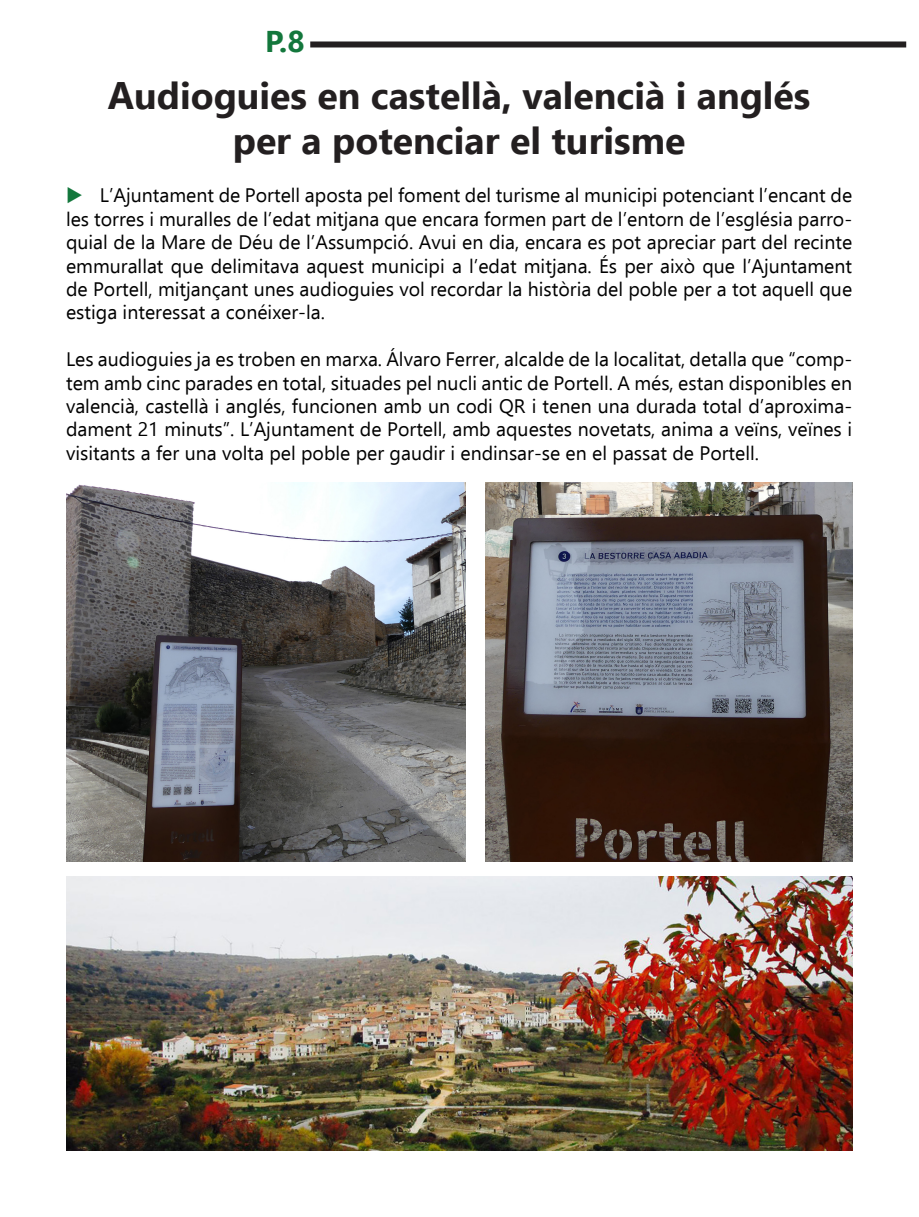
<style>
.page{position:relative;width:919px;height:1217px;background:#fff}
.page>*{position:absolute;margin:0;border:0;box-sizing:border-box;transform-origin:0 0}
.t1{font:700 37.5px "Ebrima";color:#231f20}
.t2{font:700 30px "Segoe UI";color:#13773c}
.t3{font:19.5px/23.4px "Ebrima";color:#000;text-align:justify}
.s1{color:#13773c}
</style>
<div class="page">
<div style="left:310px;top:41px;width:596px;height:6px;background:#231f20"></div>
<img style="left:66px;top:483px;width:399px;height:378px">
<img style="left:66px;top:876px;width:786px;height:273px">
<img style="left:485px;top:483px;width:367px;height:378px">
<p class="t2" style="left:265px;top:13px;width:41px">P.8</p>
<p class="t1" style="left:108px;top:66px;width:704px">Audioguies en castellà, valencià i anglés</p>
<p class="t1" style="left:233px;top:111px;width:454px">per a potenciar el turisme</p>
<p class="t3" style="left:66px;top:183px;width:787px"><span class="s1">◆</span> L’Ajuntament de Portell aposta pel foment del turisme al municipi potenciant l’encant de les torres i muralles de l’edat mitjana que encara formen part de l’entorn de l’església parro&shy;quial de la Mare de Déu de l’Assumpció. Avui en dia, encara es pot apreciar part del recinte emmurallat que delimitava aquest municipi a l’edat mitjana. És per això que l’Ajuntament de Portell, mitjançant unes audioguies vol recordar la història del poble per a tot aquell que estiga interessat a conéixer-la.</p>
<p class="t3" style="left:66px;top:347px;width:787px">Les audioguies ja es troben en marxa. Álvaro Ferrer, alcalde de la localitat, detalla que “comp&shy;tem amb cinc parades en total, situades pel nucli antic de Portell. A més, estan disponibles en valencià, castellà i anglés, funcionen amb un codi QR i tenen una durada total d’aproxima&shy;dament 21 minuts”. L’Ajuntament de Portell, amb aquestes novetats, anima a veïns, veïnes i visitants a fer una volta pel poble per gaudir i endinsar-se en el passat de Portell.</p>
</div>
